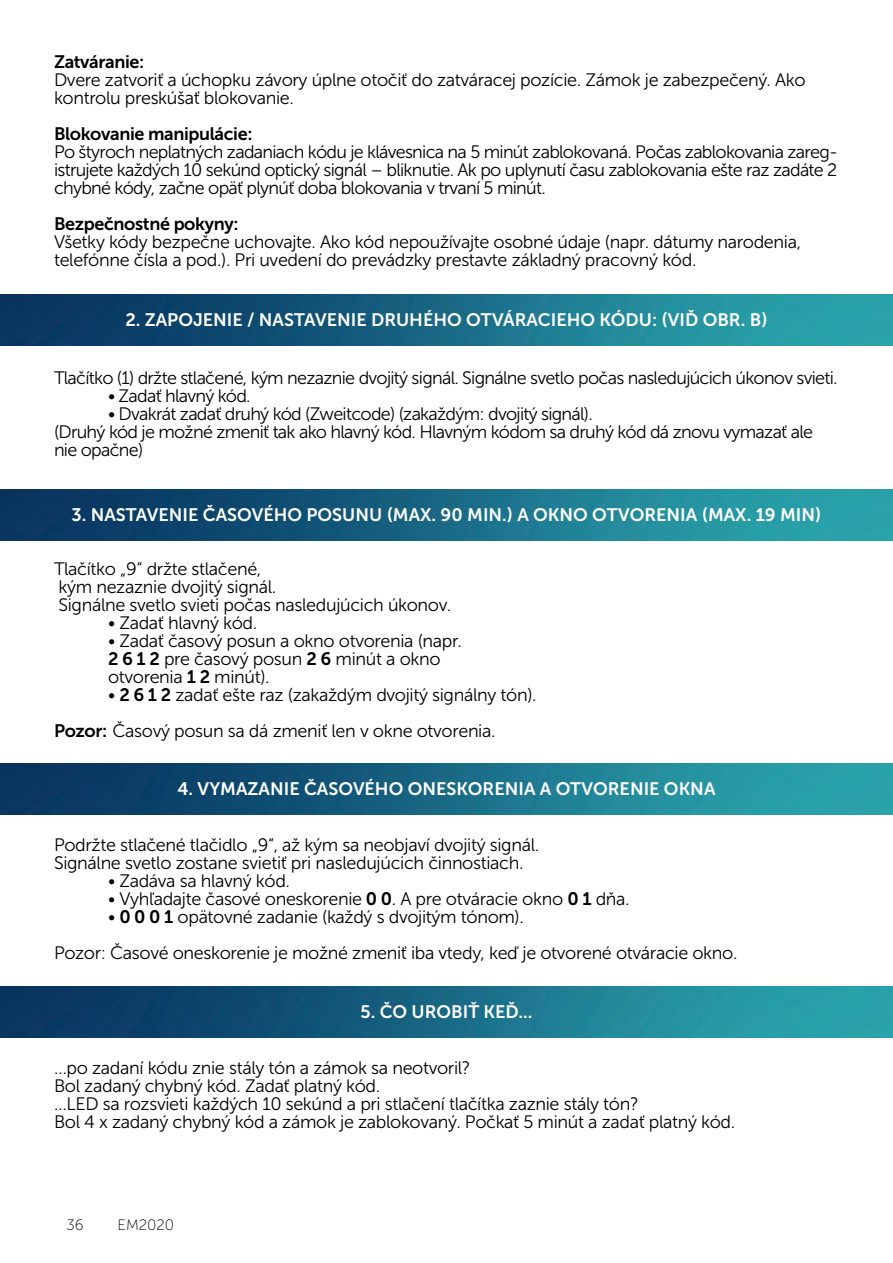
<style>
.page{position:relative;width:893px;height:1263px;background:#fff}
.page>*{position:absolute;margin:0;border:0;box-sizing:border-box;transform-origin:0 0}
.t1{font:18px/18px "Museo Sans 300";letter-spacing:-.02em;color:#000}
.t2{font:18px/18px "Museo Sans 300";letter-spacing:-.04em;color:#000}
.t3{font:18px "Museo Sans 700";color:#fff}
.t4{font:18px "Museo Sans 700";letter-spacing:-.02em;color:#000}
.t5{font:15px "Museo Sans 100";color:#000}
.s1{font-family:"Museo Sans 700"}
</style>
<div class="page">
<img style="left:0;top:294px;width:893px;height:51px">
<img style="left:0;top:489px;width:893px;height:51px">
<img style="left:0;top:763px;width:893px;height:51px">
<img style="left:0;top:986px;width:893px;height:51px">
<p class="t4" style="left:54px;top:51px;width:92px">Zatváranie:</p>
<p class="t1" style="left:54px;top:70px;width:753px">Dvere zatvoriť a úchopku závory úplne otočiť do zatváracej pozície. Zámok je zabezpečený. Ako kontrolu preskúšať blokovanie.</p>
<p class="t4" style="left:54px;top:123px;width:200px">Blokovanie manipulácie:</p>
<p class="t1" style="left:54px;top:142px;width:785px;text-align:justify">Po štyroch neplatných zadaniach kódu je klávesnica na 5 minút zablokovaná. Počas zablokovania zareg&shy;istrujete každých 10 sekúnd optický signál – bliknutie. Ak po uplynutí času zablokovania ešte raz zadáte 2 chybné kódy, začne opäť plynúť doba blokovania v trvaní 5 minút.</p>
<p class="t4" style="left:54px;top:213px;width:186px">Bezpečnostné pokyny:</p>
<p class="t1" style="left:54px;top:232px;width:748px">Všetky kódy bezpečne uchovajte. Ako kód nepoužívajte osobné údaje (napr. dátumy narodenia, telefónne čísla a pod.). Pri uvedení do prevádzky prestavte základný pracovný kód.</p>
<p class="t3" style="left:125px;top:310px;width:644px">2. ZAPOJENIE / NASTAVENIE DRUHÉHO OTVÁRACIEHO KÓDU: (VIĎ OBR. B)</p>
<p class="t2" style="left:54px;top:369px;width:785px">Tlačítko (1) držte stlačené, kým nezaznie dvojitý signál. Signálne svetlo počas nasledujúcich úkonov svieti.</p>
<p class="t2" style="left:108px;top:387px;width:144px">• Zadať hlavný kód.</p>
<p class="t2" style="left:54px;top:405px;width:760px;text-indent:54px">• Dvakrát zadať druhý kód (Zweitcode) (zakaždým: dvojitý signál).<br>(Druhý kód je možné zmeniť tak ako hlavný kód. Hlavným kódom sa druhý kód dá znovu vymazať ale nie opačne)</p>
<p class="t3" style="left:72px;top:505px;width:751px">3. NASTAVENIE ČASOVÉHO POSUNU (MAX. 90 MIN.) A OKNO OTVORENIA (MAX. 19 MIN)</p>
<p class="t1" style="left:54px;top:560px;width:399px">Tlačítko „9“ držte stlačené,<br>kým nezaznie dvojitý signál.<br>Signálne svetlo svieti počas nasledujúcich úkonov.</p>
<p class="t1" style="left:108px;top:614px;width:151px">• Zadať hlavný kód.</p>
<p class="t1" style="left:108px;top:632px;width:355px">• Zadať časový posun a okno otvorenia (napr.<br><span class="s1">2 6 1 2</span> pre časový posun <span class="s1">2 6</span> minút a okno otvorenia <span class="s1">1 2</span> minút).</p>
<p class="t1" style="left:54px;top:677px;width:484px;line-height:36px;text-indent:54px">• <span class="s1">2 6 1 2</span> zadať ešte raz (zakaždým dvojitý signálny tón).<br><span class="s1">Pozor:</span> Časový posun sa dá zmeniť len v okne otvorenia.</p>
<p class="t3" style="left:178px;top:779px;width:539px">4. VYMAZANIE ČASOVÉHO ONESKORENIA A OTVORENIE OKNA</p>
<p class="t1" style="left:54px;top:836px;width:487px">Podržte stlačené tlačidlo „9“, až kým sa neobjaví dvojitý signál.<br>Signálne svetlo zostane svietiť pri nasledujúcich činnostiach.</p>
<p class="t1" style="left:108px;top:872px;width:184px">• Zadáva sa hlavný kód.</p>
<p class="t1" style="left:108px;top:890px;width:523px">• Vyhľadajte časové oneskorenie <span class="s1">0 0</span>. A pre otváracie okno <span class="s1">0 1</span> dňa.</p>
<p class="t1" style="left:54px;top:899px;width:685px;line-height:36px;text-indent:54px">• <span class="s1">0 0 0 1</span> opätovné zadanie (každý s dvojitým tónom).<br>Pozor: Časové oneskorenie je možné zmeniť iba vtedy, keď je otvorené otváracie okno.</p>
<p class="t3" style="left:361px;top:1002px;width:173px">5. ČO UROBIŤ KEĎ...</p>
<p class="t1" style="left:54px;top:1059px;width:683px">…po zadaní kódu znie stály tón a zámok sa neotvoril?<br>Bol zadaný chybný kód. Zadať platný kód.<br>…LED sa rozsvieti každých 10 sekúnd a pri stlačení tlačítka zaznie stály tón?<br>Bol 4 x zadaný chybný kód a zámok je zablokovaný. Počkať 5 minút a zadať platný kód.</p>
<p class="t5" style="left:67px;top:1217px;width:19px">36</p>
<p class="t5" style="left:118px;top:1217px;width:58px">EM2020</p>
</div>
